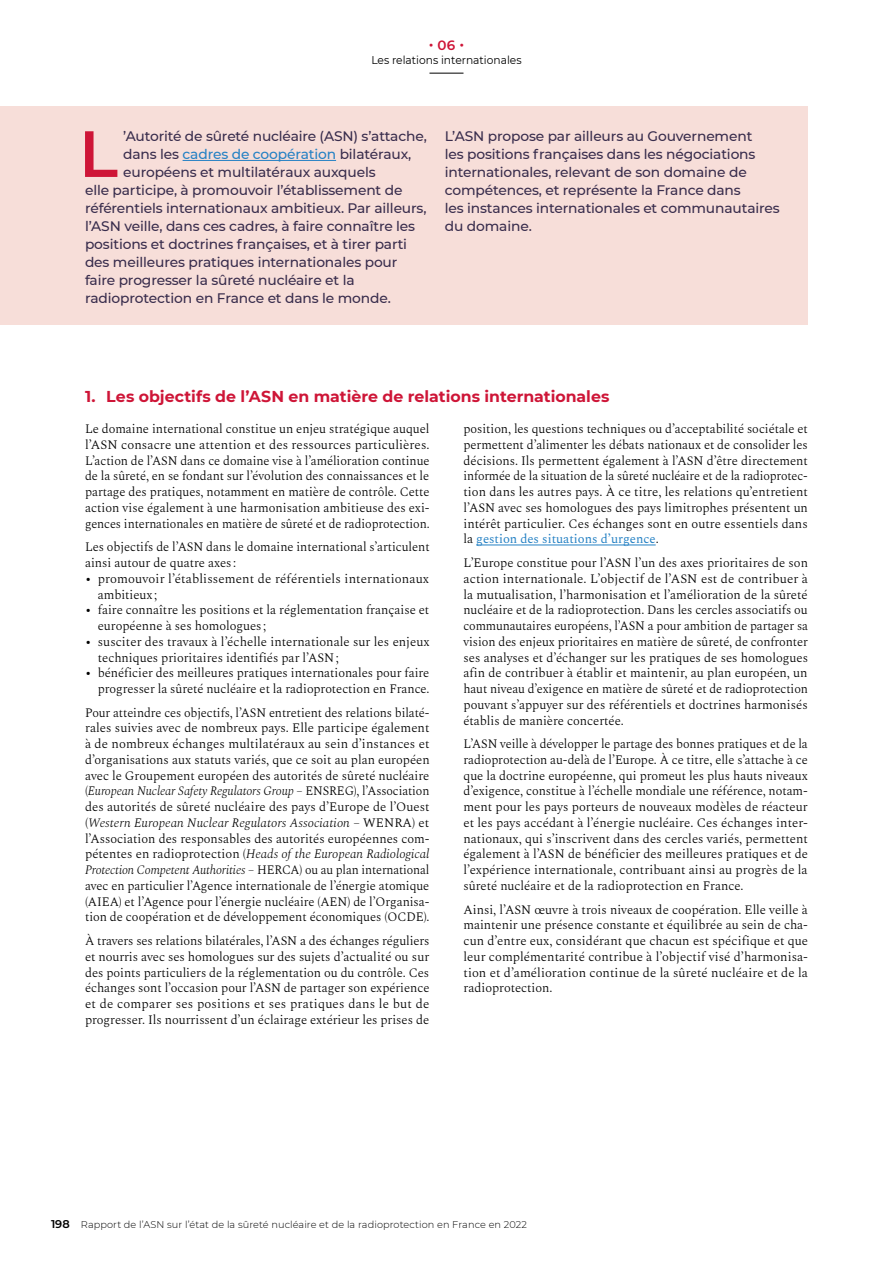
<style>
.page{position:relative;width:893px;height:1263px;background:#fff}
.page>*{position:absolute;margin:0;border:0;box-sizing:border-box;transform-origin:0 0}
.t1{font:600 65.25px "Montserrat";color:#ce1537}
.t2{font:700 15.75px "Montserrat";color:#ce1537}
.t3{font:500 13.8px/18px "Montserrat";letter-spacing:-.01em;color:#382c4c}
.t4{font:500 13.8px "Montserrat";letter-spacing:-.01em;color:#2581c4}
.t5{font:600 13.5px "Montserrat";color:#ce1537}
.t6{font:300 12.75px/15.8px "Spectral";letter-spacing:-.005em;color:#000;text-align:justify}
.t7{font:11.25px "Montserrat";color:#000;scale:.95 1}
.t8{font:300 9.75px "Montserrat";letter-spacing:.01em;color:#000}
.s1{color:#382c4c}
.s2{font-weight:400}
.s3{font-style:italic}
.s4{font-weight:400;color:#2581c4}
.s5{font-weight:600;font-size:11.25px}
</style>
<div class="page">
<hr style="left:476px;top:545px;width:180px;height:1px;background:#2581c4">
<div style="left:0;top:106px;width:808px;height:218px;background:#f7ded9"></div>
<hr style="left:183px;top:160px;width:153px;height:1px;background:#2581c4">
<hr style="left:429px;top:73px;width:34px;height:1px;background:#000">
<p class="t5" style="left:429px;top:36px;width:37px">• 06 •</p>
<p class="t7" style="left:371px;top:53px;width:160px">Les relations internationales</p>
<h1 class="t1" style="left:79px;top:107px;width:41px">L</h1>
<p class="t3" style="left:123px;top:126px;width:305px">’Autorité de sûreté nucléaire (ASN) s’attache,</p>
<p class="t4" style="left:123px;top:144px;width:290px"><span class="s1">dans les</span> cadres de coopération <span class="s1">bilatéraux,</span></p>
<p class="t3" style="left:123px;top:162px;width:254px">européens et multilatéraux auxquels</p>
<p class="t3" style="left:85px;top:180px;width:319px">elle participe, à promouvoir l’établissement de</p>
<p class="t3" style="left:85px;top:198px;width:343px">référentiels internationaux ambitieux. Par ailleurs,</p>
<p class="t3" style="left:85px;top:216px;width:332px">l’ASN veille, dans ces cadres, à faire connaître les</p>
<p class="t3" style="left:85px;top:234px;width:324px">positions et doctrines françaises, et à tirer parti</p>
<p class="t3" style="left:85px;top:252px;width:314px">des meilleures pratiques internationales pour</p>
<p class="t3" style="left:85px;top:270px;width:271px">faire progresser la sûreté nucléaire et la</p>
<p class="t3" style="left:85px;top:288px;width:307px">radioprotection en France et dans le monde.</p>
<p class="t3" style="left:445px;top:126px;width:336px">L’ASN propose par ailleurs au Gouvernement<br>les positions françaises dans les négociations internationales, relevant de son domaine de compétences, et représente la France dans<br>les instances internationales et communautaires du domaine.</p>
<p class="t2" style="left:85px;top:385px;width:526px">1. Les objectifs de l’ASN en matière de relations internationales</p>
<p class="t6" style="left:85px;top:420px;width:346px">Le domaine international constitue un enjeu stratégique auquel l’ASN consacre une attention et des ressources particulières.<br>L’action de l’ASN dans ce domaine vise à l’amélioration continue de la sûreté, en se fondant sur l’évolution des connaissances et le partage des pratiques, notamment en matière de contrôle. Cette action vise également à une harmonisation ambitieuse des exi&shy;gences internationales en matière de sûreté et de radioprotection.</p>
<p class="t6" style="left:85px;top:538px;width:346px">Les objectifs de l’ASN dans le domaine international s’articulent</p>
<p class="t6" style="left:85px;top:554px;width:153px">ainsi autour de quatre axes :</p>
<p class="t6" style="left:85px;top:570px;width:346px"><span class="s2">∙</span> promouvoir l’établissement de référentiels internationaux</p>
<p class="t6" style="left:98px;top:585px;width:61px">ambitieux ;</p>
<p class="t6" style="left:85px;top:601px;width:346px"><span class="s2">∙</span> faire connaître les positions et la réglementation française et</p>
<p class="t6" style="left:98px;top:617px;width:170px">européenne à ses homologues ;</p>
<p class="t6" style="left:85px;top:633px;width:346px"><span class="s2">∙</span> susciter des travaux à l’échelle internationale sur les enjeux</p>
<p class="t6" style="left:98px;top:648px;width:243px">techniques prioritaires identifiés par l’ASN ;</p>
<p class="t6" style="left:85px;top:664px;width:346px"><span class="s2">∙</span> bénéficier des meilleures pratiques internationales pour faire</p>
<p class="t6" style="left:98px;top:680px;width:333px">progresser la sûreté nucléaire et la radioprotection en France.</p>
<p class="t6" style="left:85px;top:704px;width:346px">Pour atteindre ces objectifs, l’ASN entretient des relations bilaté&shy;rales suivies avec de nombreux pays. Elle participe également à de nombreux échanges multilatéraux au sein d’instances et d’organisations aux statuts variés, que ce soit au plan européen avec le Groupement européen des autorités de sûreté nucléaire (<span class="s3">European Nuclear Safety Regulators Group</span> – ENSREG), l’Association des autorités de sûreté nucléaire des pays d’Europe de l’Ouest (<span class="s3">Western European Nuclear Regulators Association</span> – WENRA) et l’Association des responsables des autorités européennes com&shy;pétentes en radioprotection (<span class="s3">Heads of the European Radiological Protection Competent Authorities</span> – HERCA) ou au plan international avec en particulier l’Agence internationale de l’énergie atomique (AIEA) et l’Agence pour l’énergie nucléaire (AEN) de l’Organisa&shy;tion de coopération et de développement économiques (OCDE).</p>
<p class="t6" style="left:85px;top:932px;width:346px">À travers ses relations bilatérales, l’ASN a des échanges réguliers et nourris avec ses homologues sur des sujets d’actualité ou sur des points particuliers de la réglementation ou du contrôle. Ces échanges sont l’occasion pour l’ASN de partager son expérience et de comparer ses positions et ses pratiques dans le but de progresser. Ils nourrissent d’un éclairage extérieur les prises de</p>
<p class="t6" style="left:463px;top:420px;width:346px">position, les questions techniques ou d’acceptabilité sociétale et permettent d’alimenter les débats nationaux et de consolider les décisions. Ils permettent également à l’ASN d’être directement informée de la situation de la sûreté nucléaire et de la radioprotec&shy;tion dans les autres pays. À ce titre, les relations qu’entretient l’ASN avec ses homologues des pays limitrophes présentent un intérêt particulier. Ces échanges sont en outre essentiels dans la <span class="s4">gestion des situations d’urgence</span>.</p>
<p class="t6" style="left:463px;top:554px;width:346px">L’Europe constitue pour l’ASN l’un des axes prioritaires de son action internationale. L’objectif de l’ASN est de contribuer à la mutualisation, l’harmonisation et l’amélioration de la sûreté nucléaire et de la radioprotection. Dans les cercles associatifs ou communautaires européens, l’ASN a pour ambition de partager sa vision des enjeux prioritaires en matière de sûreté, de confronter ses analyses et d’échanger sur les pratiques de ses homologues afin de contribuer à établir et maintenir, au plan européen, un haut niveau d’exigence en matière de sûreté et de radioprotection pouvant s’appuyer sur des référentiels et doctrines harmonisés établis de manière concertée.</p>
<p class="t6" style="left:463px;top:735px;width:346px">L’ASN veille à développer le partage des bonnes pratiques et de la radioprotection au-delà de l’Europe. À ce titre, elle s’attache à ce que la doctrine européenne, qui promeut les plus hauts niveaux d’exigence, constitue à l’échelle mondiale une référence, notam&shy;ment pour les pays porteurs de nouveaux modèles de réacteur et les pays accédant à l’énergie nucléaire. Ces échanges inter&shy;nationaux, qui s’inscrivent dans des cercles variés, permettent également à l’ASN de bénéficier des meilleures pratiques et de l’expérience internationale, contribuant ainsi au progrès de la sûreté nucléaire et de la radioprotection en France.</p>
<p class="t6" style="left:463px;top:900px;width:346px">Ainsi, l’ASN œuvre à trois niveaux de coopération. Elle veille à maintenir une présence constante et équilibrée au sein de cha&shy;cun d’entre eux, considérant que chacun est spécifique et que leur complémentarité contribue à l’objectif visé d’harmonisa&shy;tion et d’amélioration continue de la sûreté nucléaire et de la radioprotection.</p>
<p class="t8" style="left:51px;top:1218px;width:477px"><span class="s5">198</span> Rapport de l’ASN sur l’état de la sûreté nucléaire et de la radioprotection en France en 2022</p>
</div>
